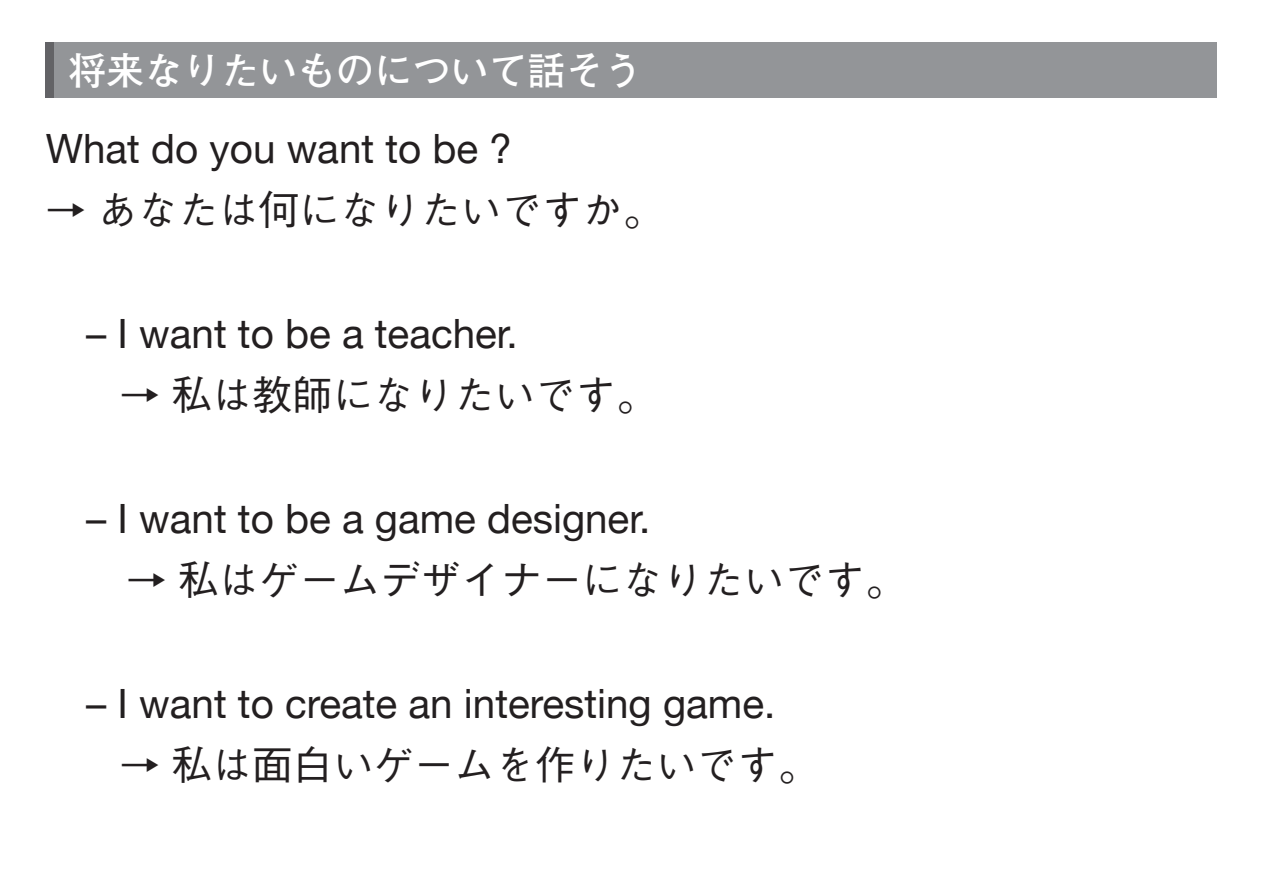
<style>
.page{position:relative;width:1263px;height:893px;background:#fff}
.page>*{position:absolute;margin:0;border:0;box-sizing:border-box;transform-origin:0 0}
.t1{font:40.35px "Helvetica Neue";color:#231f20}
.t2{font:500 40.35px "Gothic BBB";color:#231f20}
.t3{font:700 38.25px "Futo Go B101";color:#fff}
</style>
<div class="page">
<div style="left:46px;top:43px;width:1171px;height:55px;background:#939598"></div>
<div style="left:46px;top:43px;width:8px;height:55px;background:#636366"></div>
<p class="t3" style="left:68px;top:48px;width:576px">将来なりたいものについて話そう</p>
<p class="t1" style="left:46px;top:120px;width:468px">What do you want to be ?</p>
<p class="t2" style="left:46px;top:187px;width:619px">→ あなたは何になりたいですか。</p>
<p class="t1" style="left:86px;top:305px;width:433px">– I want to be a teacher.</p>
<p class="t2" style="left:120px;top:372px;width:538px">→ 私は教師になりたいです。</p>
<p class="t1" style="left:86px;top:490px;width:566px">– I want to be a game designer.</p>
<p class="t2" style="left:46px;top:557px;width:861px">　　→ 私はゲームデザイナーになりたいです。</p>
<p class="t1" style="left:86px;top:675px;width:691px">– I want to create an interesting game.</p>
<p class="t2" style="left:120px;top:742px;width:699px">→ 私は面白いゲームを作りたいです。</p>
</div>
